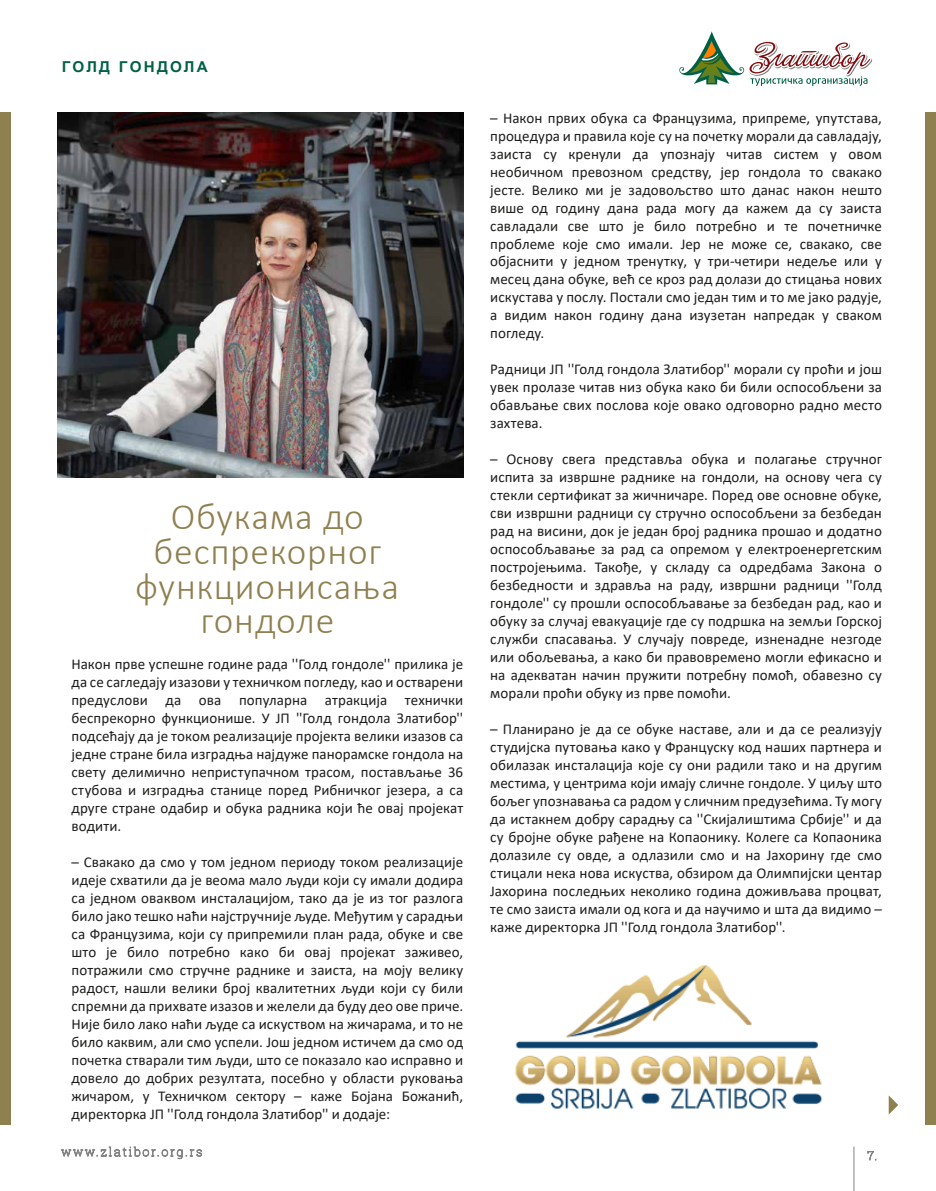
<style>
.page{position:relative;width:936px;height:1191px;background:#fff}
.page>*{position:absolute;margin:0;border:0;box-sizing:border-box;transform-origin:0 0}
.t1{font:300 37.5px/34.5px "Calibri";letter-spacing:.02em;color:#8f8050;text-align:center}
.t2{font:15px/18px "Calibri";letter-spacing:.005em;color:#1d1d1b;text-align:justify}
.t3{font:700 15px "Arial";letter-spacing:.15em;color:#026047}
</style>
<div class="page">
<div style="left:925px;top:112px;width:10px;height:1013px;background:#8f8050"></div>
<div style="left:0;top:112px;width:10px;height:1013px;background:#8f8050"></div>
<svg style="left:679px;top:31px;width:194px;height:55px"></svg>
<svg style="left:867px;top:1151px;width:9px;height:9px"></svg>
<svg style="left:61px;top:1146px;width:141px;height:14px"></svg>
<hr style="left:853px;top:1146px;width:1px;height:45px;background:#838382">
<svg style="left:888px;top:1095px;width:10px;height:19px"></svg>
<img style="left:58px;top:112px;width:405px;height:365px">
<img style="left:515px;top:965px;width:307px;height:144px">
<p class="t3" style="left:62px;top:57px;width:147px">ГОЛД ГОНДОЛА</p>
<h1 class="t1" style="left:136px;top:499px;width:265px">Обукама до беспрекорног функционисања гондоле</h1>
<p class="t2" style="left:71px;top:654px;width:393px">Након прве успешне године рада ''Голд гондоле'' прилика је да се сагледају изазови у техничком погледу, као и остварени предуслови да ова популарна атракција технички беспрекорно функционише. У ЈП ''Голд гондола Златибор'' подсећају да је током реализације пројекта велики изазов са једне стране била изградња најдуже панорамске гондола на свету делимично неприступачном трасом, постављање 36 стубова и изградња станице поред Рибничког језера, а са друге стране одабир и обука радника који ће овај пројекат водити.</p>
<p class="t2" style="left:71px;top:852px;width:393px">– Свакако да смо у том једном периоду током реализације идеје схватили да је веома мало људи који су имали додира са једном оваквом инсталацијом, тако да је из тог разлога било јако тешко наћи најстручније људе. Међутим у сарадњи са Французима, који су припремили план рада, обуке и све што је било потребно како би овај пројекат заживео, потражили смо стручне раднике и заиста, на моју велику радост, нашли велики број квалитетних људи који су били спремни да прихвате изазов и желели да буду део ове приче.<br>Није било лако наћи људе са искуством на жичарама, и то не било каквим, али смо успели. Још једном истичем да смо од почетка стварали тим људи, што се показало као исправно и довело до добрих резултата, посебно у области руковања жичаром, у Техничком сектору – каже Бојана Божанић, директорка ЈП ''Голд гондола Златибор'' и додаје:</p>
<p class="t2" style="left:490px;top:108px;width:393px">– Након првих обука са Французима, припреме, упутстава, процедура и правила које су на почетку морали да савладају, заиста су кренули да упознају читав систем у овом необичном превозном средству, јер гондола то свакако јесте. Велико ми је задовољство што данас након нешто више од годину дана рада могу да кажем да су заиста савладали све што је било потребно и те почетничке проблеме које смо имали. Јер не може се, свакако, све објаснити у једном тренутку, у три-четири недеље или у месец дана обуке, већ се кроз рад долази до стицања нових искустава у послу. Постали смо један тим и то ме јако радује, а видим након годину дана изузетан напредак у сваком погледу.</p>
<p class="t2" style="left:490px;top:360px;width:393px">Радници ЈП ''Голд гондола Златибор'' морали су проћи и још увек пролазе читав низ обука како би били оспособљени за обављање свих послова које овако одговорно радно место захтева.</p>
<p class="t2" style="left:490px;top:450px;width:393px">– Основу свега представља обука и полагање стручног испита за извршне раднике на гондоли, на основу чега су стекли сертификат за жичничаре. Поред ове основне обуке, сви извршни радници су стручно оспособљени за безбедан рад на висини, док је један број радника прошао и додатно оспособљавање за рад са опремом у електроенергетским постројењима. Такође, у складу са одредбама Закона о безбедности и здравља на раду, извршни радници ''Голд гондоле'' су прошли оспособљавање за безбедан рад, као и обуку за случај евакуације где су подршка на земљи Горској служби спасавања. У случају повреде, изненадне незгоде или обољевања, а како би правовремено могли ефикасно и на адекватан начин пружити потребну помоћ, обавезно су морали проћи обуку из прве помоћи.</p>
<p class="t2" style="left:490px;top:720px;width:393px">– Планирано је да се обуке наставе, али и да се реализују студијска путовања како у Француску код наших партнера и обилазак инсталација које су они радили тако и на другим местима, у центрима који имају сличне гондоле. У циљу што бољег упознавања са радом у сличним предузећима. Ту могу да истакнем добру сарадњу са ''Скијалиштима Србије'' и да су бројне обуке рађене на Копаонику. Колеге са Копаоника долазиле су овде, а одлазили смо и на Јахорину где смо стицали нека нова искуства, обзиром да Олимпијски центар Јахорина последњих неколико година доживљава процват, те смо заиста имали од кога и да научимо и шта да видимо – каже директорка ЈП ''Голд гондола Златибор''.</p>
</div>
